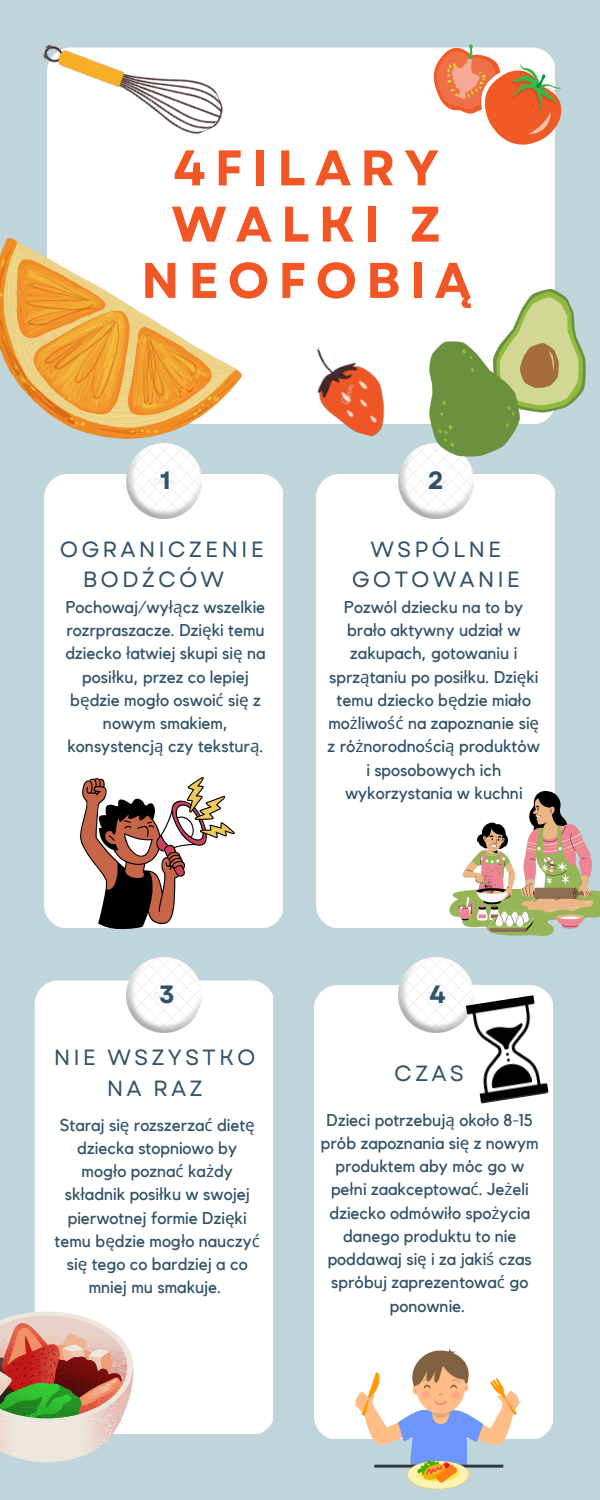
<style>
.page{position:relative;width:600px;height:1500px;background:#bfd5db}
.page>*{position:absolute;margin:0;border:0;box-sizing:border-box;transform-origin:0 0}
.t1{font:700 50px/56.2px "Garet";letter-spacing:.18em;color:#f25625;text-align:center}
.t2{font:700 25px "Garet";color:#30526a}
.t3{font:22px/30.8px "Garet";letter-spacing:.135em;color:#30526a;text-align:center}
.t4{font:17px/23.2px "Kollektif";color:#30526a;text-align:center}
.s1{font-family:"Noto Sans"}
</style>
<div class="page">
<div style="left:44px;top:474px;width:239px;height:453px;background:#fff"></div>
<div style="left:316px;top:474px;width:239px;height:453px;background:#fff"></div>
<div style="left:35px;top:980px;width:238px;height:454px;background:#fff"></div>
<div style="left:314px;top:985px;width:238px;height:454px;background:#fff"></div>
<img style="left:126px;top:443px;width:75px;height:75px">
<img style="left:398px;top:443px;width:75px;height:75px">
<img style="left:126px;top:958px;width:75px;height:75px">
<img style="left:445px;top:792px;width:155px;height:145px">
<img style="left:398px;top:958px;width:75px;height:75px">
<div style="left:474px;top:1264px;width:56px;height:57px;background:#fff;border-radius:50%"></div>
<div style="left:47px;top:48px;width:507px;height:376px;background:#fff"></div>
<img style="left:299px;top:347px;width:99px;height:90px">
<img style="left:43px;top:44px;width:186px;height:135px">
<svg style="left:80px;top:777px;width:155px;height:152px;background:#baa69e"></svg>
<img style="left:356px;top:1348px;width:163px;height:141px">
<svg style="left:0;top:1312px;width:134px;height:150px;background:#c5ac97"></svg>
<img style="left:466px;top:995px;width:83px;height:109px">
<svg style="left:430px;top:44px;width:132px;height:103px;background:#ebae92"></svg>
<img style="left:0;top:238px;width:242px;height:201px">
<img style="left:430px;top:289px;width:155px;height:168px">
<h1 class="t1" style="left:141px;top:140px;width:332px">4FILARY<br>WALKI Z<br>NEOFOBIĄ</h1>
<h2 class="t2" style="left:160px;top:462px;width:12px">1</h2>
<h2 class="t2" style="left:428px;top:462px;width:18px">2</h2>
<p class="t3" style="left:83px;top:534px;width:183px;text-align:left;text-indent:-23px">OGRANICZENIE<br>BODŹCÓW</p>
<p class="t3" style="left:352px;top:534px;width:170px">WSPÓLNE<br>GOTOWANIE</p>
<p class="t4" style="left:65px;top:596px;width:202px">Pochowaj/wy<span class="s1">łą</span>cz wszelkie rozrpraszacze. Dzi<span class="s1">ę</span>ki temu dziecko <span class="s1">ł</span>atwiej skupi si<span class="s1">ę</span> na posi<span class="s1">ł</span>ku, przez co lepiej b<span class="s1">ę</span>dzie mog<span class="s1">ł</span>o oswoi<span class="s1">ć</span> si<span class="s1">ę</span> z nowym smakiem, konsystencj<span class="s1">ą</span> czy tekstur<span class="s1">ą</span>.</p>
<p class="t4" style="left:328px;top:596px;width:214px">Pozwól dziecku na to by bra<span class="s1">ł</span>o aktywny udzia<span class="s1">ł</span> w zakupach, gotowaniu i sprz<span class="s1">ą</span>taniu po posi<span class="s1">ł</span>ku. Dzi<span class="s1">ę</span>ki temu dziecko b<span class="s1">ę</span>dzie mia<span class="s1">ł</span>o mo<span class="s1">ż</span>liwo<span class="s1">ść</span> na zapoznanie si<span class="s1">ę </span>z ró<span class="s1">ż</span>norodno<span class="s1">ś</span>ci<span class="s1">ą</span> produktów i sposobowych ich wykorzystania w kuchni</p>
<h2 class="t2" style="left:159px;top:977px;width:17px">3</h2>
<h2 class="t2" style="left:429px;top:977px;width:18px">4</h2>
<p class="t3" style="left:54px;top:1042px;width:204px">NIE WSZYSTKO<br>NA RAZ</p>
<p class="t4" style="left:55px;top:1114px;width:207px">Staraj si<span class="s1">ę</span> rozszerza<span class="s1">ć</span> diet<span class="s1">ę </span>dziecka stopniowo by mog<span class="s1">ł</span>o pozna<span class="s1">ć</span> ka<span class="s1">ż</span>dy sk<span class="s1">ł</span>adnik posi<span class="s1">ł</span>ku w swojej pierwotnej formie Dzi<span class="s1">ę</span>ki temu b<span class="s1">ę</span>dzie mog<span class="s1">ł</span>o nauczy<span class="s1">ć </span>si<span class="s1">ę</span> tego co bardziej a co mniej mu smakuje.</p>
<p class="t3" style="left:394px;top:1058px;width:71px">CZAS</p>
<p class="t4" style="left:321px;top:1109px;width:219px">Dzieci potrzebuj<span class="s1">ą</span> oko<span class="s1">ł</span>o 8-15 prób zapoznania si<span class="s1">ę</span> z nowym produktem aby móc go w pe<span class="s1">ł</span>ni zaakceptowa<span class="s1">ć</span>. Je<span class="s1">ż</span>eli dziecko odmówi<span class="s1">ł</span>o spo<span class="s1">ż</span>ycia danego produktu to nie poddawaj si<span class="s1">ę</span> i za jaki<span class="s1">ś</span> czas spróbuj zaprezentowa<span class="s1">ć</span> go ponownie.</p>
</div>
